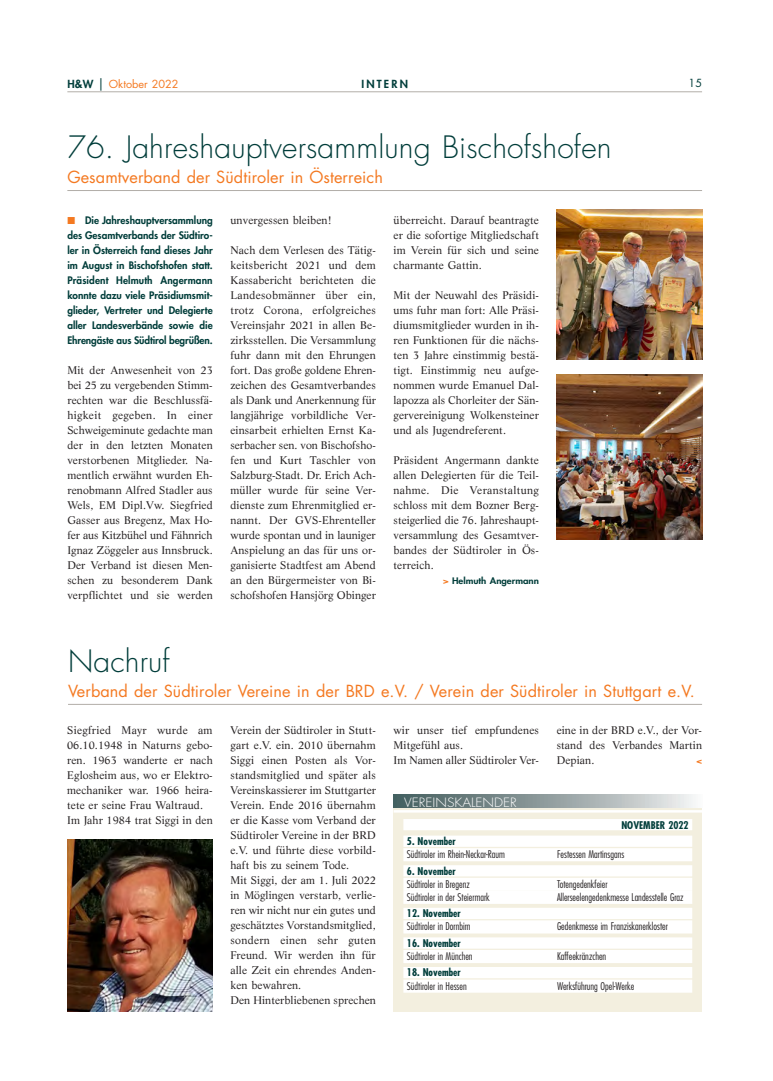
<style>
.page{position:relative;width:773px;height:1081px;background:#fff}
.page>*{position:absolute;margin:0;border:0;box-sizing:border-box;transform-origin:0 0}
.t1{font:300 30px "Futura Std";letter-spacing:.005em;color:#003d3a}
.t2{font:16.25px "Futura Std";letter-spacing:.005em;color:#f47921}
.t3{font:300 12.5px "Futura Std";color:#fff;scale:1.1 1}
.t4{font:10.88px/15px "Life LT Std";letter-spacing:.01em;color:#231f20;text-align:justify}
.t5{font:10.88px "Futura Std";color:#f47921}
.t6{font:800 10.88px "Futura Std";letter-spacing:.2em;color:#003d3a}
.t7{font:10.88px "Futura Std";color:#003d3a}
.t8{font:300 condensed 10.38px "Futura Std";color:#231f20}
.t9{font:700 condensed 10.38px "Futura Std";color:#003d3a}
.t10{font:800 10.12px/15px "Futura Std";letter-spacing:-.01em;color:#003d3a;text-align:justify}
.t11{font:800 8.75px "Futura Std";color:#003d3a;scale:1.1 1}
.t12{font:800 8.75px "Futura Std";color:#f47921;scale:1.1 1}
.s1{font-weight:800;color:#003d3a}
.s2{font-size:12.5px;color:#003d3a}
.s3{color:#f47921}
</style>
<div class="page">
<div style="left:393px;top:794px;width:309px;height:217px;background:#f3efdf"></div>
<div style="left:403px;top:819px;width:289px;height:11px;background:#fff"></div>
<div style="left:403px;top:835px;width:289px;height:12px;background:#fff"></div>
<div style="left:403px;top:848px;width:289px;height:13px;background:#fff"></div>
<div style="left:403px;top:865px;width:289px;height:11px;background:#fff"></div>
<div style="left:403px;top:878px;width:289px;height:13px;background:#fff"></div>
<div style="left:403px;top:891px;width:289px;height:13px;background:#fff"></div>
<div style="left:403px;top:908px;width:289px;height:11px;background:#fff"></div>
<div style="left:403px;top:920px;width:289px;height:13px;background:#fff"></div>
<div style="left:403px;top:937px;width:289px;height:11px;background:#fff"></div>
<div style="left:403px;top:950px;width:289px;height:13px;background:#fff"></div>
<div style="left:403px;top:967px;width:289px;height:11px;background:#fff"></div>
<div style="left:403px;top:979px;width:289px;height:13px;background:#fff"></div>
<hr style="left:393px;top:810px;width:309px;height:2px;background:#fff">
<svg style="left:393px;top:794px;width:309px;height:13px"></svg>
<hr style="left:68px;top:704px;width:634px;height:1px;background:#b2aea8">
<hr style="left:67px;top:190px;width:635px;height:1px;background:#b2aea8">
<img style="left:556px;top:209px;width:146px;height:150px">
<img style="left:556px;top:374px;width:146px;height:165px">
<img style="left:67px;top:839px;width:146px;height:172px">
<hr style="left:67px;top:91px;width:635px;height:1px;background:#b2aea8">
<p class="t5" style="left:67px;top:77px;width:113px"><span class="s1">H&amp;W</span> <span class="s2">|</span> Oktober 2022</p>
<p class="t6" style="left:361px;top:77px;width:48px">INTERN</p>
<p class="t7" style="left:688px;top:76px;width:15px">15</p>
<h1 class="t1" style="left:67px;top:129px;width:545px">76. Jahreshauptversammlung Bischofshofen</h1>
<h2 class="t2" style="left:67px;top:167px;width:317px">Gesamtverband der Südtiroler in Österreich</h2>
<p class="t10" style="left:67px;top:213px;width:147px"><span class="s3">■</span> Die Jahreshauptversammlung des Gesamtverbands der Südtiro&shy;ler in Österreich fand dieses Jahr im August in Bischofshofen statt.<br>Präsident Helmuth Angermann konnte dazu viele Präsidiumsmit&shy;glieder, Vertreter und Delegierte aller Landesverbände sowie die Ehrengäste aus Südtirol begrüßen.</p>
<p class="t4" style="left:67px;top:363px;width:147px">Mit der Anwesenheit von 23 bei 25 zu vergebenden Stimm&shy;rechten war die Beschlussfä&shy;higkeit gegeben. In einer Schweigeminute gedachte man der in den letzten Monaten verstorbenen Mitglieder. Na&shy;mentlich erwähnt wurden Eh&shy;renobmann Alfred Stadler aus Wels, EM Dipl.Vw. Siegfried Gasser aus Bregenz, Max Ho&shy;fer aus Kitzbühel und Fähnrich Ignaz Zöggeler aus Innsbruck.<br>Der Verband ist diesen Men&shy;schen zu besonderem Dank verpflichtet und sie werden</p>
<p class="t4" style="left:230px;top:213px;width:103px">unvergessen bleiben!</p>
<p class="t4" style="left:230px;top:243px;width:147px">Nach dem Verlesen des Tätig&shy;keitsbericht 2021 und dem Kassabericht berichteten die Landesobmänner über ein, trotz Corona, erfolgreiches Vereinsjahr 2021 in allen Be&shy;zirksstellen. Die Versammlung fuhr dann mit den Ehrungen fort. Das große goldene Ehren&shy;zeichen des Gesamtverbandes als Dank und Anerkennung für langjährige vorbildliche Ver&shy;einsarbeit erhielten Ernst Ka&shy;serbacher sen. von Bischofsho&shy;fen und Kurt Taschler von Salzburg-Stadt. Dr. Erich Ach&shy;müller wurde für seine Ver&shy;dienste zum Ehrenmitglied er&shy;nannt. Der GVS-Ehrenteller wurde spontan und in launiger Anspielung an das für uns or&shy;ganisierte Stadtfest am Abend an den Bürgermeister von Bi&shy;schofshofen Hansjörg Obinger</p>
<p class="t4" style="left:393px;top:213px;width:147px">überreicht. Darauf beantragte er die sofortige Mitgliedschaft im Verein für sich und seine charmante Gattin.</p>
<p class="t4" style="left:393px;top:288px;width:147px">Mit der Neuwahl des Präsidi&shy;ums fuhr man fort: Alle Präsi&shy;diumsmitglieder wurden in ih&shy;ren Funktionen für die nächs&shy;ten 3 Jahre einstimmig bestä&shy;tigt. Einstimmig neu aufge&shy;nommen wurde Emanuel Dal&shy;lapozza als Chorleiter der Sän&shy;gervereinigung Wolkensteiner und als Jugendreferent.</p>
<p class="t4" style="left:393px;top:453px;width:147px">Präsident Angermann dankte allen Delegierten für die Teil&shy;nahme. Die Veranstaltung schloss mit dem Bozner Berg&shy;steigerlied die 76. Jahreshaupt&shy;versammlung des Gesamtver&shy;bandes der Südtiroler in Ös&shy;terreich.</p>
<p class="t11" style="left:443px;top:575px;width:88px"><span class="s3">&gt;</span> Helmuth Angermann</p>
<h1 class="t1" style="left:68px;top:643px;width:103px">Nachruf</h1>
<h2 class="t2" style="left:68px;top:680px;width:628px">Verband der Südtiroler Vereine in der BRD e.V. / Verein der Südtiroler in Stuttgart e.V.</h2>
<p class="t4" style="left:67px;top:723px;width:147px;text-align:left">Siegfried Mayr wurde am<br>06.10.1948 in Naturns gebo&shy;ren. 1963 wanderte er nach<br>Eglosheim aus, wo er Elektro&shy;mechaniker war. 1966 heira&shy;tete er seine Frau Waltraud.<br>Im Jahr 1984 trat Siggi in den</p>
<p class="t4" style="left:230px;top:723px;width:147px;text-align:left">Verein der Südtiroler in Stutt&shy;gart e.V. ein. 2010 übernahm<br>Siggi einen Posten als Vor&shy;standsmitglied und später als<br>Vereinskassierer im Stuttgarter<br>Verein. Ende 2016 übernahm er die Kasse vom Verband der<br>Südtiroler Vereine in der BRD e.V. und führte diese vorbild&shy;haft bis zu seinem Tode.<br>Mit Siggi, der am 1. Juli 2022 in Möglingen verstarb, verlie&shy;ren wir nicht nur ein gutes und geschätztes Vorstandsmitglied, sondern einen sehr guten<br>Freund. Wir werden ihn für alle Zeit ein ehrendes Anden&shy;ken bewahren.<br>Den Hinterbliebenen sprechen</p>
<p class="t4" style="left:393px;top:723px;width:147px;text-align:left">wir unser tief empfundenes<br>Mitgefühl aus.<br>Im Namen aller Südtiroler Ver-</p>
<p class="t4" style="left:556px;top:723px;width:147px">eine in der BRD e.V., der Vor&shy;stand des Verbandes Martin Depian.</p>
<p class="t12" style="left:696px;top:755px;width:7px">&lt;</p>
<p class="t3" style="left:404px;top:795px;width:104px">VEREINSKALENDER</p>
<p class="t9" style="left:621px;top:818px;width:69px">NOVEMBER 2022</p>
<p class="t9" style="left:407px;top:835px;width:50px">5. November</p>
<p class="t8" style="left:407px;top:848px;width:99px">Südtiroler im Rhein-Neckar-Raum</p>
<p class="t8" style="left:557px;top:848px;width:69px">Festessen Martinsgans</p>
<p class="t9" style="left:407px;top:864px;width:50px">6. November</p>
<p class="t8" style="left:407px;top:877px;width:64px">Südtiroler in Bregenz</p>
<p class="t8" style="left:557px;top:877px;width:52px">Totengedenkfeier</p>
<p class="t8" style="left:407px;top:891px;width:84px">Südtiroler in der Steiermark</p>
<p class="t8" style="left:557px;top:891px;width:128px">Allerseelengedenkmesse Landesstelle Graz</p>
<p class="t9" style="left:407px;top:907px;width:55px">12. November</p>
<p class="t8" style="left:407px;top:920px;width:65px">Südtiroler in Dornbirn</p>
<p class="t8" style="left:557px;top:920px;width:112px">Gedenkmesse im Franziskanerkloster</p>
<p class="t9" style="left:407px;top:936px;width:55px">16. November</p>
<p class="t8" style="left:407px;top:950px;width:67px">Südtiroler in München</p>
<p class="t8" style="left:557px;top:950px;width:51px">Kaffeekränzchen</p>
<p class="t9" style="left:407px;top:966px;width:55px">18. November</p>
<p class="t8" style="left:407px;top:979px;width:61px">Südtiroler in Hessen</p>
<p class="t8" style="left:557px;top:979px;width:79px">Werksführung Opel-Werke</p>
</div>
